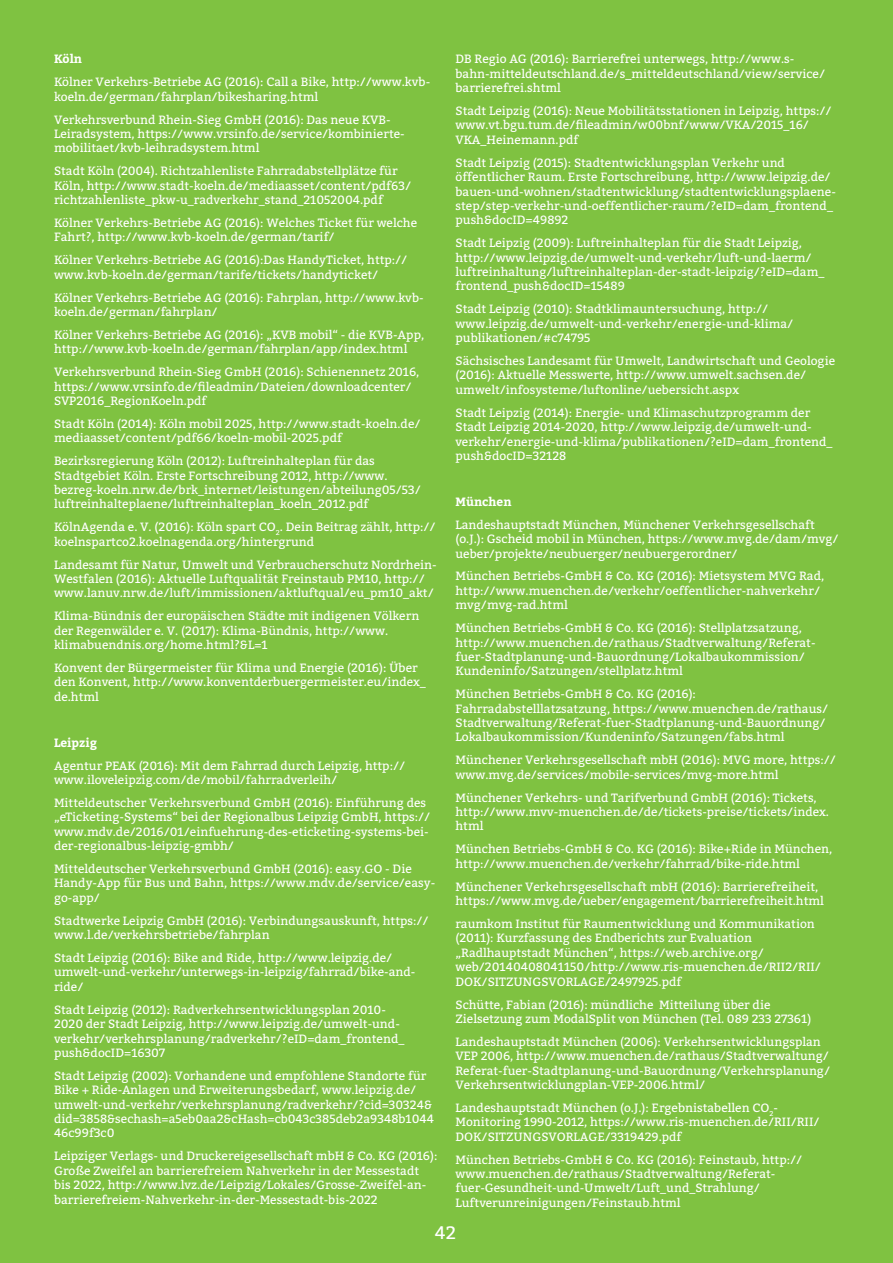
<style>
.page{position:relative;width:893px;height:1263px;background:#7fc241}
.page>*{position:absolute;margin:0;border:0;box-sizing:border-box;transform-origin:0 0}
.t1{font:18px "Bitter";color:#fff}
.t2{font:12px/14.4px "Bitter";color:#fff}
.t3{font:700 12px "Bitter";color:#fff}
</style>
<div class="page">
<p class="t3" style="left:54px;top:50px;width:30px">Köln</p>
<p class="t2" style="left:54px;top:74px;width:378px">Kölner Verkehrs-Betriebe AG (2016): Call a Bike, http://www.kvb&shy;koeln.de/german/fahrplan/bikesharing.html</p>
<p class="t2" style="left:54px;top:112px;width:352px">Verkehrsverbund Rhein-Sieg GmbH (2016): Das neue KVB-<br>Leiradsystem, https://www.vrsinfo.de/service/kombinierte&shy;mobilitaet/kvb-leihradsystem.html</p>
<p class="t2" style="left:54px;top:163px;width:359px">Stadt Köln (2004). Richtzahlenliste Fahrradabstellplätze für<br>Köln, http://www.stadt-koeln.de/mediaasset/content/pdf63/ richtzahlenliste_pkw-u_radverkehr_stand_21052004.pdf</p>
<p class="t2" style="left:54px;top:215px;width:365px">Kölner Verkehrs-Betriebe AG (2016): Welches Ticket für welche<br>Fahrt?, http://www.kvb-koeln.de/german/tarif/</p>
<p class="t2" style="left:54px;top:252px;width:355px">Kölner Verkehrs-Betriebe AG (2016):Das HandyTicket, http:// www.kvb-koeln.de/german/tarife/tickets/handyticket/</p>
<p class="t2" style="left:54px;top:290px;width:371px">Kölner Verkehrs-Betriebe AG (2016): Fahrplan, http://www.kvb&shy;koeln.de/german/fahrplan/</p>
<p class="t2" style="left:54px;top:327px;width:372px">Kölner Verkehrs-Betriebe AG (2016): „KVB mobil“ - die KVB-App, http://www.kvb-koeln.de/german/fahrplan/app/index.html</p>
<p class="t2" style="left:54px;top:364px;width:367px">Verkehrsverbund Rhein-Sieg GmbH (2016): Schienennetz 2016, https://www.vrsinfo.de/fileadmin/Dateien/downloadcenter/<br>SVP2016_RegionKoeln.pdf</p>
<p class="t2" style="left:54px;top:416px;width:368px">Stadt Köln (2014): Köln mobil 2025, http://www.stadt-koeln.de/ mediaasset/content/pdf66/koeln-mobil-2025.pdf</p>
<p class="t2" style="left:54px;top:453px;width:368px">Bezirksregierung Köln (2012): Luftreinhalteplan für das Stadtgebiet Köln. Erste Fortschreibung 2012, http://www. bezreg-koeln.nrw.de/brk_internet/leistungen/abteilung05/53/ luftreinhalteplaene/luftreinhalteplan_koeln_2012.pdf</p>
<p class="t2" style="left:54px;top:519px;width:383px">KölnAgenda e. V. (2016): Köln spart CO<sub>2</sub>. Dein Beitrag zählt, http:// koelnspartco2.koelnagenda.org/hintergrund</p>
<p class="t2" style="left:54px;top:557px;width:384px">Landesamt für Natur, Umwelt und Verbraucherschutz Nordrhein-<br>Westfalen (2016): Aktuelle Luftqualität Freinstaub PM10, http:// www.lanuv.nrw.de/luft/immissionen/aktluftqual/eu_pm10_akt/</p>
<p class="t2" style="left:54px;top:608px;width:367px">Klima-Bündnis der europäischen Städte mit indigenen Völkern der Regenwälder e. V. (2017): Klima-Bündnis, http://www. klimabuendnis.org/home.html?&amp;L=1</p>
<p class="t2" style="left:54px;top:660px;width:373px">Konvent der Bürgermeister für Klima und Energie (2016): Über den Konvent, http://www.konventderbuergermeister.eu/index_ de.html</p>
<p class="t3" style="left:54px;top:733px;width:45px">Leipzig</p>
<p class="t2" style="left:54px;top:758px;width:353px">Agentur PEAK (2016): Mit dem Fahrrad durch Leipzig, http:// www.iloveleipzig.com/de/mobil/fahrradverleih/</p>
<p class="t2" style="left:54px;top:795px;width:378px">Mitteldeutscher Verkehrsverbund GmbH (2016): Einführung des „eTicketing-Systems“ bei der Regionalbus Leipzig GmbH, https:// www.mdv.de/2016/01/einfuehrung-des-eticketing-systems-bei&shy;der-regionalbus-leipzig-gmbh/</p>
<p class="t2" style="left:54px;top:861px;width:383px">Mitteldeutscher Verkehrsverbund GmbH (2016): easy.GO - Die<br>Handy-App für Bus und Bahn, https://www.mdv.de/service/easy&shy;go-app/</p>
<p class="t2" style="left:54px;top:913px;width:376px">Stadtwerke Leipzig GmbH (2016): Verbindungsauskunft, https:// www.l.de/verkehrsbetriebe/fahrplan</p>
<p class="t2" style="left:54px;top:950px;width:363px">Stadt Leipzig (2016): Bike and Ride, http://www.leipzig.de/ umwelt-und-verkehr/unterwegs-in-leipzig/fahrrad/bike-and&shy;ride/</p>
<p class="t2" style="left:54px;top:1002px;width:352px">Stadt Leipzig (2012): Radverkehrsentwicklungsplan 2010- 2020 der Stadt Leipzig, http://www.leipzig.de/umwelt-und&shy;verkehr/verkehrsplanung/radverkehr/?eID=dam_frontend_ push&amp;docID=16307</p>
<p class="t2" style="left:54px;top:1068px;width:382px">Stadt Leipzig (2002): Vorhandene und empfohlene Standorte für Bike + Ride-Anlagen und Erweiterungsbedarf, www.leipzig.de/ umwelt-und-verkehr/verkehrsplanung/radverkehr/?cid=30324&amp; did=3858&amp;sechash=a5eb0aa2&amp;cHash=cb043c385deb2a9348b1044<br>46c99f3c0</p>
<p class="t2" style="left:54px;top:1148px;width:385px">Leipziger Verlags- und Druckereigesellschaft mbH &amp; Co. KG (2016):<br>Große Zweifel an barrierefreiem Nahverkehr in der Messestadt bis 2022, http://www.lvz.de/Leipzig/Lokales/Grosse-Zweifel-an&shy;barrierefreiem-Nahverkehr-in-der-Messestadt-bis-2022</p>
<p class="t2" style="left:455px;top:51px;width:371px">DB Regio AG (2016): Barrierefrei unterwegs, http://www.s&shy;bahn-mitteldeutschland.de/s_mitteldeutschland/view/service/ barrierefrei.shtml</p>
<p class="t2" style="left:455px;top:103px;width:378px">Stadt Leipzig (2016): Neue Mobilitätsstationen in Leipzig, https:// www.vt.bgu.tum.de/fileadmin/w00bnf/www/VKA/2015_16/<br>VKA_Heinemann.pdf</p>
<p class="t2" style="left:455px;top:155px;width:382px">Stadt Leipzig (2015): Stadtentwicklungsplan Verkehr und öffentlicher Raum. Erste Fortschreibung, http://www.leipzig.de/ bauen-und-wohnen/stadtentwicklung/stadtentwicklungsplaene&shy;step/step-verkehr-und-oeffentlicher-raum/?eID=dam_frontend_ push&amp;docID=49892</p>
<p class="t2" style="left:455px;top:235px;width:370px">Stadt Leipzig (2009): Luftreinhalteplan für die Stadt Leipzig, http://www.leipzig.de/umwelt-und-verkehr/luft-und-laerm/ luftreinhaltung/luftreinhalteplan-der-stadt-leipzig/?eID=dam_ frontend_push&amp;docID=15489</p>
<p class="t2" style="left:455px;top:301px;width:339px">Stadt Leipzig (2010): Stadtklimauntersuchung, http:// www.leipzig.de/umwelt-und-verkehr/energie-und-klima/ publikationen/#c74795</p>
<p class="t2" style="left:455px;top:353px;width:381px">Sächsisches Landesamt für Umwelt, Landwirtschaft und Geologie (2016): Aktuelle Messwerte, http://www.umwelt.sachsen.de/ umwelt/infosysteme/luftonline/uebersicht.aspx</p>
<p class="t2" style="left:455px;top:405px;width:379px">Stadt Leipzig (2014): Energie- und Klimaschutzprogramm der Stadt Leipzig 2014-2020, http://www.leipzig.de/umwelt-und&shy;verkehr/energie-und-klima/publikationen/?eID=dam_frontend_ push&amp;docID=32128</p>
<p class="t3" style="left:455px;top:492px;width:58px">München</p>
<p class="t2" style="left:455px;top:517px;width:385px">Landeshauptstadt München, Münchener Verkehrsgesellschaft (o.J.): Gscheid mobil in München, https://www.mvg.de/dam/mvg/ ueber/projekte/neubuerger/neubuergerordner/</p>
<p class="t2" style="left:455px;top:569px;width:370px">München Betriebs-GmbH &amp; Co. KG (2016): Mietsystem MVG Rad, http://www.muenchen.de/verkehr/oeffentlicher-nahverkehr/ mvg/mvg-rad.html</p>
<p class="t2" style="left:455px;top:620px;width:362px">München Betriebs-GmbH &amp; Co. KG (2016): Stellplatzsatzung, http://www.muenchen.de/rathaus/Stadtverwaltung/Referat&shy;fuer-Stadtplanung-und-Bauordnung/Lokalbaukommission/ Kundeninfo/Satzungen/stellplatz.html</p>
<p class="t2" style="left:455px;top:686px;width:374px">München Betriebs-GmbH &amp; Co. KG (2016):<br>Fahrradabstelllatzsatzung, https://www.muenchen.de/rathaus/ Stadtverwaltung/Referat-fuer-Stadtplanung-und-Bauordnung/ Lokalbaukommission/Kundeninfo/Satzungen/fabs.html</p>
<p class="t2" style="left:455px;top:752px;width:382px">Münchener Verkehrsgesellschaft mbH (2016): MVG more, https:// www.mvg.de/services/mobile-services/mvg-more.html</p>
<p class="t2" style="left:455px;top:790px;width:375px">Münchener Verkehrs- und Tarifverbund GmbH (2016): Tickets, http://www.mvv-muenchen.de/de/tickets-preise/tickets/index. html</p>
<p class="t2" style="left:455px;top:841px;width:378px">München Betriebs-GmbH &amp; Co. KG (2016): Bike+Ride in München, http://www.muenchen.de/verkehr/fahrrad/bike-ride.html</p>
<p class="t2" style="left:455px;top:879px;width:370px">Münchener Verkehrsgesellschaft mbH (2016): Barrierefreiheit, https://www.mvg.de/ueber/engagement/barrierefreiheit.html</p>
<p class="t2" style="left:455px;top:916px;width:367px">raumkom Institut für Raumentwicklung und Kommunikation (2011): Kurzfassung des Endberichts zur Evaluation „Radlhauptstadt München“, https://web.archive.org/ web/20140408041150/http://www.ris-muenchen.de/RII2/RII/ DOK/SITZUNGSVORLAGE/2497925.pdf</p>
<p class="t2" style="left:455px;top:997px;width:357px">Schütte, Fabian (2016): mündliche Mitteilung über die<br>Zielsetzung zum ModalSplit von München (Tel. 089 233 27361)</p>
<p class="t2" style="left:455px;top:1034px;width:376px">Landeshauptstadt München (2006): Verkehrsentwicklungsplan VEP 2006, http://www.muenchen.de/rathaus/Stadtverwaltung/ Referat-fuer-Stadtplanung-und-Bauordnung/Verkehrsplanung/ Verkehrsentwicklungplan-VEP-2006.html/</p>
<p class="t2" style="left:455px;top:1100px;width:365px">Landeshauptstadt München (o.J.): Ergebnistabellen CO<sub>2</sub>-<br>Monitoring 1990-2012, https://www.ris-muenchen.de/RII/RII/<br>DOK/SITZUNGSVORLAGE/3319429.pdf</p>
<p class="t2" style="left:455px;top:1152px;width:348px">München Betriebs-GmbH &amp; Co. KG (2016): Feinstaub, http:// www.muenchen.de/rathaus/Stadtverwaltung/Referat&shy;fuer-Gesundheit-und-Umwelt/Luft_und_Strahlung/ Luftverunreinigungen/Feinstaub.html</p>
<h1 class="t1" style="left:435px;top:1219px;width:23px">42</h1>
</div>
